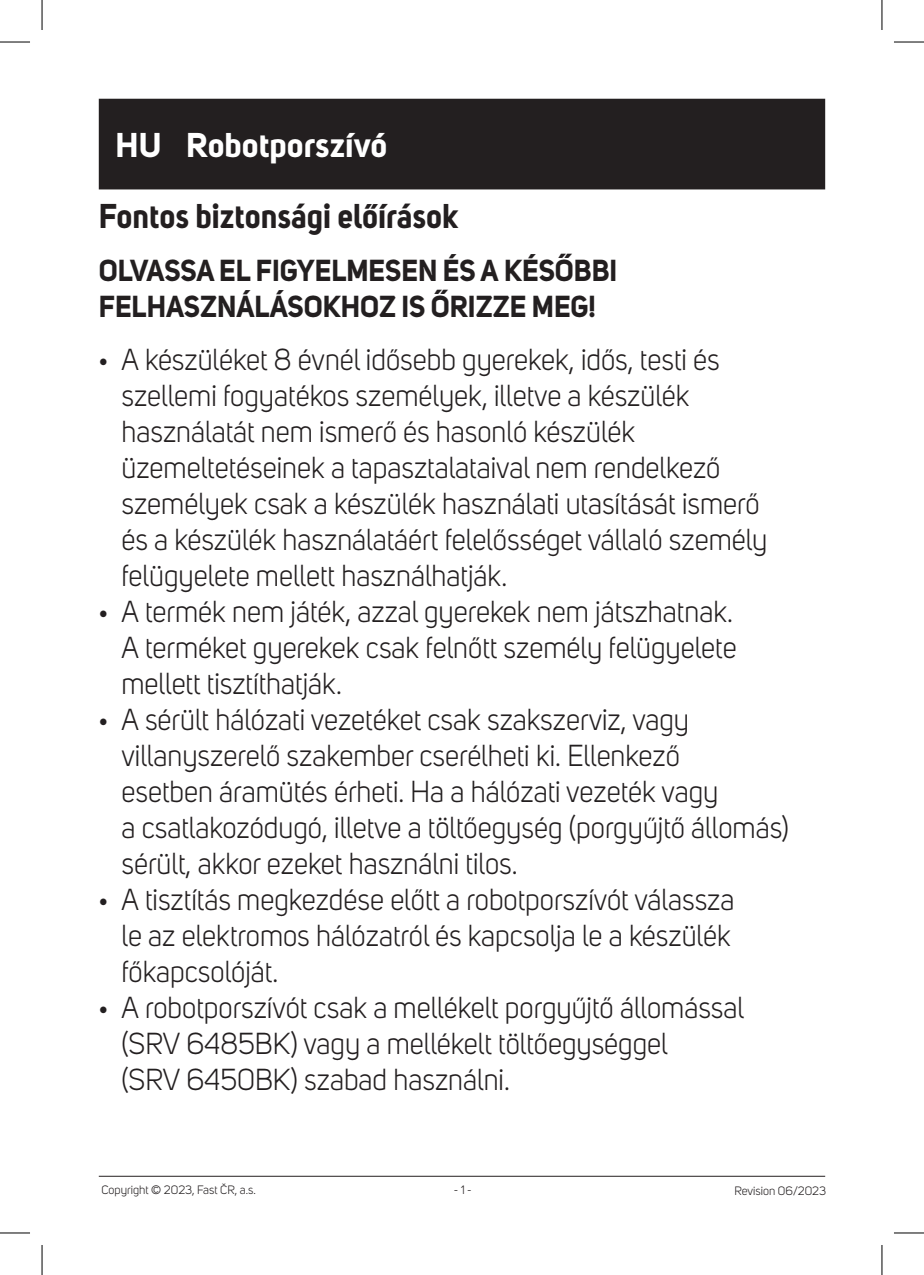
<style>
.page{position:relative;width:924px;height:1275px;background:#fff}
.page>*{position:absolute;margin:0;border:0;box-sizing:border-box;transform-origin:0 0}
.t1{font:700 34px "Uni Sans";color:#231f20;scale:.95 1}
.t2{font:700 34px "Uni Sans";color:#fff}
.t3{font:30px/36px "Uni Sans";color:#231f20;scale:.95 1}
.t4{font:700 30px/36px "Uni Sans";color:#231f20;scale:.95 1}
.t5{font:12px "Uni Sans";color:#231f20}
.s1{font-size:23px}
</style>
<div class="page">
<hr style="left:99px;top:1175px;width:725px;height:1px;background:#231f20">
<div style="left:99px;top:99px;width:725px;height:90px;background:#231f20"></div>
<hr style="left:0;top:42px;width:30px;height:1px;background:#000">
<hr style="left:893px;top:42px;width:30px;height:1px;background:#000">
<hr style="left:0;top:1232px;width:30px;height:1px;background:#000">
<hr style="left:893px;top:1232px;width:30px;height:1px;background:#000">
<hr style="left:42px;top:0;width:1px;height:30px;background:#000">
<hr style="left:42px;top:1245px;width:1px;height:30px;background:#000">
<hr style="left:881px;top:0;width:1px;height:30px;background:#000">
<hr style="left:881px;top:1245px;width:1px;height:30px;background:#000">
<p class="t2" style="left:115px;top:124px;width:273px">HU Robotporszívó</p>
<p class="t1" style="left:99px;top:195px;width:380px">Fontos biztonsági előírások</p>
<p class="t4" style="left:99px;top:252px;width:547px">OLVASSA EL FIGYELMESEN ÉS A KÉSŐBBI<br>FELHASZNÁLÁSOKHOZ IS ŐRIZZE MEG!</p>
<p class="t3" style="left:121px;top:342px;width:681px;text-indent:-23px"><span class="s1">•</span> A készüléket 8 évnél idősebb gyerekek, idős, testi és szellemi fogyatékos személyek, illetve a készülék használatát nem ismerő és hasonló készülék üzemeltetéseinek a tapasztalataival nem rendelkező személyek csak a készülék használati utasítását ismerő és a készülék használatáért felelősséget vállaló személy felügyelete mellett használhatják.</p>
<p class="t3" style="left:121px;top:594px;width:649px;text-indent:-23px"><span class="s1">•</span> A termék nem játék, azzal gyerekek nem játszhatnak.<br>A terméket gyerekek csak felnőtt személy felügyelete mellett tisztíthatják.</p>
<p class="t3" style="left:121px;top:702px;width:704px;text-indent:-23px"><span class="s1">•</span> A sérült hálózati vezetéket csak szakszerviz, vagy villanyszerelő szakember cserélheti ki. Ellenkező<br>esetben áramütés érheti. Ha a hálózati vezeték vagy<br>a csatlakozódugó, illetve a töltőegység (porgyűjtő állomás) sérült, akkor ezeket használni tilos.</p>
<p class="t3" style="left:121px;top:882px;width:646px;text-indent:-23px"><span class="s1">•</span> A tisztítás megkezdése előtt a robotporszívót válassza le az elektromos hálózatról és kapcsolja le a készülék főkapcsolóját.</p>
<p class="t3" style="left:121px;top:990px;width:656px;text-indent:-23px"><span class="s1">•</span> A robotporszívót csak a mellékelt porgyűjtő állomással (SRV 6485BK) vagy a mellékelt töltőegységgel<br>(SRV 6450BK) szabad használni.</p>
<p class="t5" style="left:101px;top:1183px;width:156px">Copyright © 2023, Fast ČR, a.s.</p>
<p class="t5" style="left:453px;top:1183px;width:19px">- 1 -</p>
<p class="t5" style="left:734px;top:1183px;width:93px">Revision 06/2023</p>
</div>
